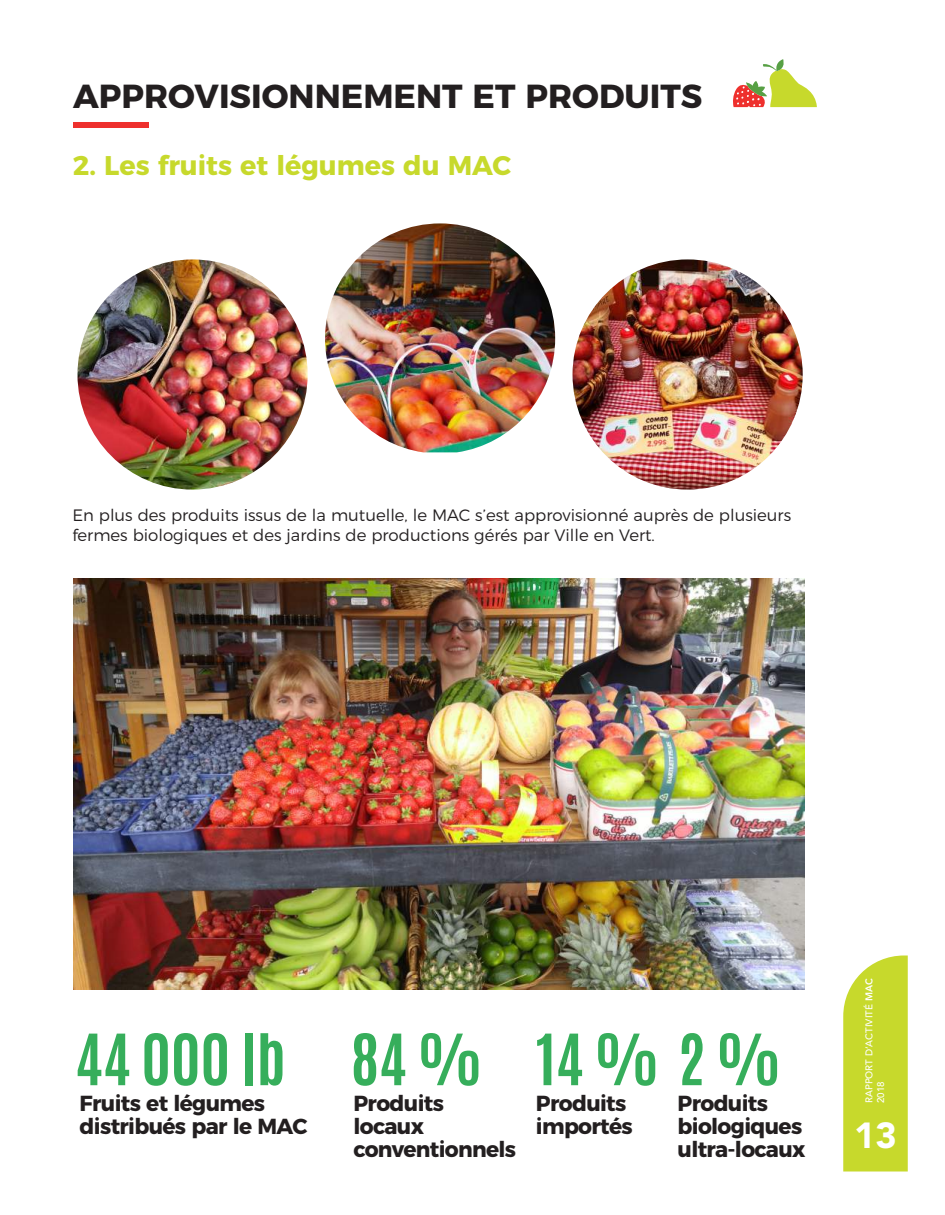
<style>
.page{position:relative;width:945px;height:1215px;background:#fff}
.page>*{position:absolute;margin:0;border:0;box-sizing:border-box;transform-origin:0 0}
.t1{font:700 60px "Antonio";color:#20a549}
.t2{font:900 36px "Avenir LT Std";color:#fff}
.t3{font:700 33.3px "Montserrat";color:#231f20}
.t4{font:700 27px "Montserrat";color:#c7d92c}
.t5{font:700 21.75px/23.2px "Montserrat";letter-spacing:-.03em;color:#231f20}
.t6{font:300 16.5px/19.8px "Montserrat";color:#231f20}
.t7{font:500 9.75px/11.7px "Avenir LT Std";color:#fff}
.s1{font-weight:800}
</style>
<div class="page">
<svg style="left:843px;top:956px;width:65px;height:216px;background:#cadb39"></svg>
<div style="left:73px;top:122px;width:76px;height:6px;background:#ee302d"></div>
<svg style="left:733px;top:59px;width:84px;height:48px"></svg>
<img style="left:74px;top:579px;width:730px;height:411px">
<img style="left:77px;top:259px;width:231px;height:231px;border-radius:115px">
<img style="left:325px;top:223px;width:230px;height:229px">
<img style="left:573px;top:259px;width:230px;height:231px;border-radius:115px">
<h3 class="t3" style="left:73px;top:69px;width:631px">APPROVISIONNEMENT ET PRODUITS</h3>
<h3 class="t4" style="left:73px;top:143px;width:440px">2. Les fruits et légumes du MAC</h3>
<p class="t6" style="left:72px;top:504px;width:720px">En plus des produits issus de la mutuelle, le MAC s’est approvisionné auprès de plusieurs fermes biologiques et des jardins de productions gérés par Ville en Vert.</p>
<h1 class="t1" style="left:75px;top:1014px;width:212px">44 000 lb</h1>
<h3 class="t5" style="left:80px;top:1089px;width:229px">Fruits et légumes distribués par le MAC</h3>
<h1 class="t1" style="left:351px;top:1014px;width:133px">84 %</h1>
<h3 class="t5" style="left:353px;top:1089px;width:164px">Produits locaux conventionnels</h3>
<h1 class="t1" style="left:536px;top:1014px;width:246px">14 %2 %</h1>
<h3 class="t5" style="left:536px;top:1089px;width:98px">Produits importés</h3>
<h3 class="t5" style="left:678px;top:1089px;width:129px">Produits biologiques ultra-locaux</h3>
<p class="t7" style="left:864px;top:1103px;width:126px;rotate:-90deg">RAPPORT D’ACTIVITÉ <span class="s1">MAC<br></span>2018</p>
<h2 class="t2" style="left:854px;top:1114px;width:44px">13</h2>
</div>
